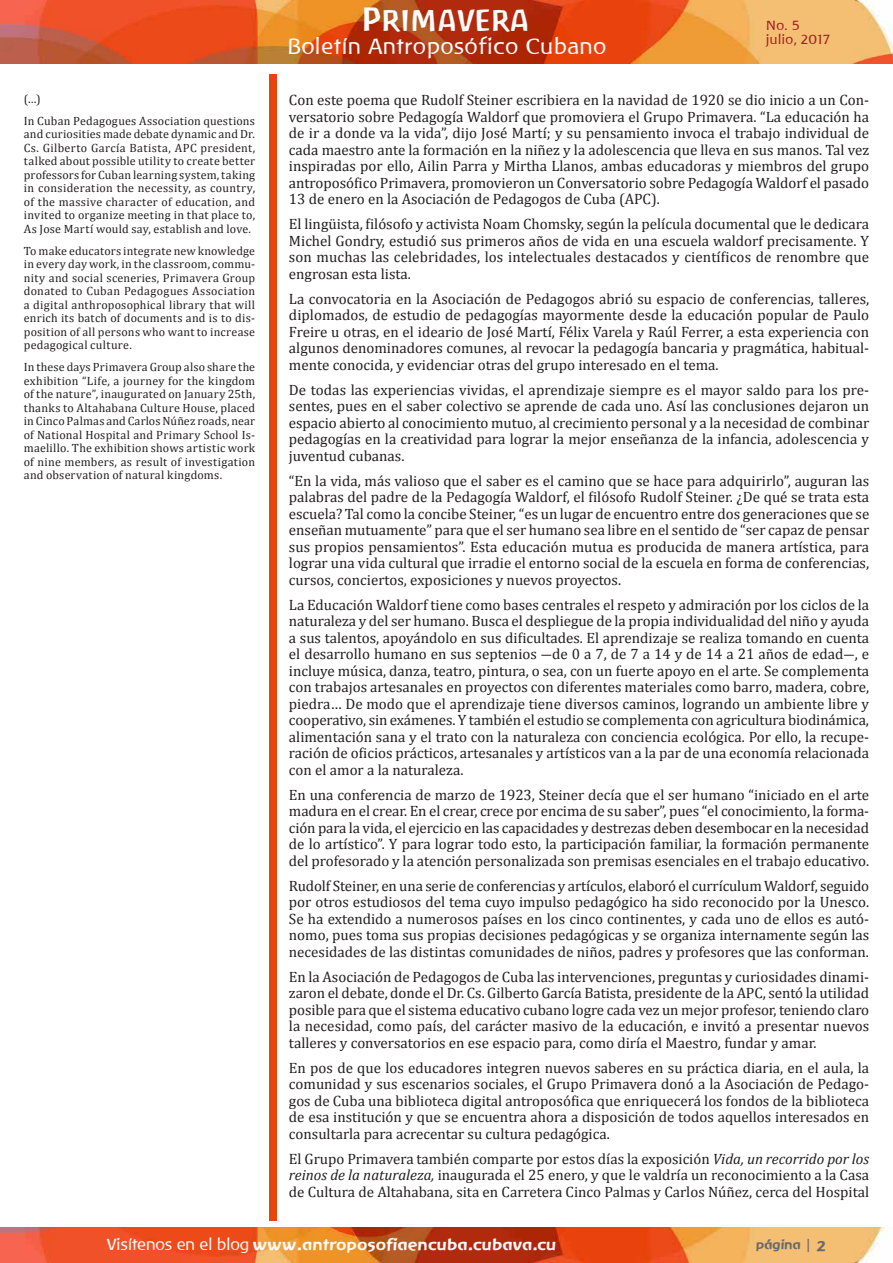
<style>
.page{position:relative;width:893px;height:1263px;background:#fff}
.page>*{position:absolute;margin:0;border:0;box-sizing:border-box;transform-origin:0 0}
.t1{font:30px "Antropos Freefont";letter-spacing:.02em;color:#fdfdfd}
.t2{font:22.5px "Baar Philos";color:#fdfdfd}
.t3{font:16.5px "Baar Goetheanis";letter-spacing:.02em;color:#fafafa}
.cuerpo_te_txt_de_ar{font:15px/16.5px "Cambria";color:#231f20;text-align:justify}
.t4{font:15px "Baar Goetheanis";color:#69696c}
.t5{font:13.5px/14.2px "Baar Philos";letter-spacing:-.005em;color:#a61c1f}
.t6{font:13.5px "Baar Goetheanis";color:#69696c}
.cuerpo_de_txt_de_ab{font:12px/13.5px "Cambria";letter-spacing:.02em;color:#231f20;text-align:justify}
.s1{font-style:italic}
.s2{font-family:"Baar Philos"}
.s3{font-family:"Aparajita";font-size:18px}
</style>
<div class="page">
<img style="left:0;top:0;width:893px;height:64px">
<img style="left:0;top:1227px;width:885px;height:36px">
<div style="left:269px;top:74px;width:8px;height:1146px;background:#e9440c"></div>
<p class="cuerpo_de_txt_de_ab" style="left:24px;top:92px;width:19px">(…)</p>
<p class="cuerpo_de_txt_de_ab" style="left:24px;top:114px;width:233px">In Cuban Pedagogues Association questions and curiosities made debate dynamic and Dr.<br>Cs. Gilberto García Batista, APC president, talked about possible utility to create better professors for Cuban learning system, taking in consideration the necessity, as country, of the massive character of education, and invited to organize meeting in that place to, As Jose Martí would say, establish and love.</p>
<p class="cuerpo_de_txt_de_ab" style="left:24px;top:244px;width:233px">To make educators integrate new knowledge in every day work, in the classroom, commu&shy;nity and social sceneries, Primavera Group donated to Cuban Pedagogues Association a digital anthroposophical library that will enrich its batch of documents and is to dis&shy;position of all persons who want to increase pedagogical culture.</p>
<p class="cuerpo_de_txt_de_ab" style="left:24px;top:360px;width:233px">In these days Primavera Group also share the exhibition “Life, a journey for the kingdom of the nature”, inaugurated on January 25th, thanks to Altahabana Culture House, placed in Cinco Palmas and Carlos Núñez roads, near of National Hospital and Primary School Is&shy;maelillo. The exhibition shows artistic work of nine members, as result of investigation and observation of natural kingdoms.</p>
<h1 class="t1" style="left:363px;top:1px;width:168px">Primavera</h1>
<h2 class="t2" style="left:287px;top:34px;width:321px">Boletín Antroposófico Cubano</h2>
<p class="t5" style="left:766px;top:19px;width:66px">No. 5 julio, 2017</p>
<p class="cuerpo_te_txt_de_ar" style="left:289px;top:92px;width:582px">Con este poema que Rudolf Steiner escribiera en la navidad de 1920 se dio inicio a un Con&shy;versatorio sobre Pedagogía Waldorf que promoviera el Grupo Primavera. “La educación ha de ir a donde va la vida”, dijo José Martí; y su pensamiento invoca el trabajo individual de cada maestro ante la formación en la niñez y la adolescencia que lleva en sus manos. Tal vez inspiradas por ello, Ailin Parra y Mirtha Llanos, ambas educadoras y miembros del grupo antroposófico Primavera, promovieron un Conversatorio sobre Pedagogía Waldorf el pasado 13 de enero en la Asociación de Pedagogos de Cuba (APC).</p>
<p class="cuerpo_te_txt_de_ar" style="left:289px;top:216px;width:582px">El lingüista, filósofo y activista Noam Chomsky, según la película documental que le dedicara Michel Gondry, estudió sus primeros años de vida en una escuela waldorf precisamente. Y son muchas las celebridades, los intelectuales destacados y científicos de renombre que engrosan esta lista.</p>
<p class="cuerpo_te_txt_de_ar" style="left:289px;top:290px;width:582px">La convocatoria en la Asociación de Pedagogos abrió su espacio de conferencias, talleres, diplomados, de estudio de pedagogías mayormente desde la educación popular de Paulo Freire u otras, en el ideario de José Martí, Félix Varela y Raúl Ferrer, a esta experiencia con algunos denominadores comunes, al revocar la pedagogía bancaria y pragmática, habitual&shy;mente conocida, y evidenciar otras del grupo interesado en el tema.</p>
<p class="cuerpo_te_txt_de_ar" style="left:289px;top:381px;width:582px">De todas las experiencias vividas, el aprendizaje siempre es el mayor saldo para los pre&shy;sentes, pues en el saber colectivo se aprende de cada uno. Así las conclusiones dejaron un espacio abierto al conocimiento mutuo, al crecimiento personal y a la necesidad de combinar pedagogías en la creatividad para lograr la mejor enseñanza de la infancia, adolescencia y juventud cubanas.</p>
<p class="cuerpo_te_txt_de_ar" style="left:289px;top:472px;width:582px">“En la vida, más valioso que el saber es el camino que se hace para adquirirlo”, auguran las palabras del padre de la Pedagogía Waldorf, el filósofo Rudolf Steiner. ¿De qué se trata esta escuela? Tal como la concibe Steiner, “es un lugar de encuentro entre dos generaciones que se enseñan mutuamente” para que el ser humano sea libre en el sentido de “ser capaz de pensar sus propios pensamientos”. Esta educación mutua es producida de manera artística, para lograr una vida cultural que irradie el entorno social de la escuela en forma de conferencias, cursos, conciertos, exposiciones y nuevos proyectos.</p>
<p class="cuerpo_te_txt_de_ar" style="left:289px;top:596px;width:582px">La Educación Waldorf tiene como bases centrales el respeto y admiración por los ciclos de la naturaleza y del ser humano. Busca el despliegue de la propia individualidad del niño y ayuda a sus talentos, apoyándolo en sus dificultades. El aprendizaje se realiza tomando en cuenta el desarrollo humano en sus septenios ―de 0 a 7, de 7 a 14 y de 14 a 21 años de edad―, e incluye música, danza, teatro, pintura, o sea, con un fuerte apoyo en el arte. Se complementa con trabajos artesanales en proyectos con diferentes materiales como barro, madera, cobre, piedra… De modo que el aprendizaje tiene diversos caminos, logrando un ambiente libre y cooperativo, sin exámenes. Y también el estudio se complementa con agricultura biodinámica, alimentación sana y el trato con la naturaleza con conciencia ecológica. Por ello, la recupe&shy;ración de oficios prácticos, artesanales y artísticos van a la par de una economía relacionada con el amor a la naturaleza.</p>
<p class="cuerpo_te_txt_de_ar" style="left:289px;top:786px;width:582px">En una conferencia de marzo de 1923, Steiner decía que el ser humano “iniciado en el arte madura en el crear. En el crear, crece por encima de su saber”, pues “el conocimiento, la forma&shy;ción para la vida, el ejercicio en las capacidades y destrezas deben desembocar en la necesidad de lo artístico”. Y para lograr todo esto, la participación familiar, la formación permanente del profesorado y la atención personalizada son premisas esenciales en el trabajo educativo.</p>
<p class="cuerpo_te_txt_de_ar" style="left:289px;top:877px;width:582px">Rudolf Steiner, en una serie de conferencias y artículos, elaboró el currículum Waldorf, seguido por otros estudiosos del tema cuyo impulso pedagógico ha sido reconocido por la Unesco.<br>Se ha extendido a numerosos países en los cinco continentes, y cada uno de ellos es autó&shy;nomo, pues toma sus propias decisiones pedagógicas y se organiza internamente según las necesidades de las distintas comunidades de niños, padres y profesores que las conforman.</p>
<p class="cuerpo_te_txt_de_ar" style="left:289px;top:968px;width:582px">En la Asociación de Pedagogos de Cuba las intervenciones, preguntas y curiosidades dinami&shy;zaron el debate, donde el Dr. Cs. Gilberto García Batista, presidente de la APC, sentó la utilidad posible para que el sistema educativo cubano logre cada vez un mejor profesor, teniendo claro la necesidad, como país, del carácter masivo de la educación, e invitó a presentar nuevos talleres y conversatorios en ese espacio para, como diría el Maestro, fundar y amar.</p>
<p class="cuerpo_te_txt_de_ar" style="left:289px;top:1059px;width:582px">En pos de que los educadores integren nuevos saberes en su práctica diaria, en el aula, la comunidad y sus escenarios sociales, el Grupo Primavera donó a la Asociación de Pedago&shy;gos de Cuba una biblioteca digital antroposófica que enriquecerá los fondos de la biblioteca de esa institución y que se encuentra ahora a disposición de todos aquellos interesados en consultarla para acrecentar su cultura pedagógica.</p>
<p class="cuerpo_te_txt_de_ar" style="left:289px;top:1150px;width:582px">El Grupo Primavera también comparte por estos días la exposición <span class="s1">Vida, un recorrido por los reinos de la naturaleza,</span> inaugurada el 25 enero, y que le valdría un reconocimiento a la Casa de Cultura de Altahabana, sita en Carretera Cinco Palmas y Carlos Núñez, cerca del Hospital</p>
<p class="t3" style="left:107px;top:1235px;width:452px"><span class="s2">Visítenos en el blog</span> www.antroposofiaencuba.cubava.cu</p>
<p class="t4" style="left:817px;top:1237px;width:10px">2</p>
<p class="t6" style="left:756px;top:1237px;width:56px">página <span class="s3">|</span></p>
</div>
